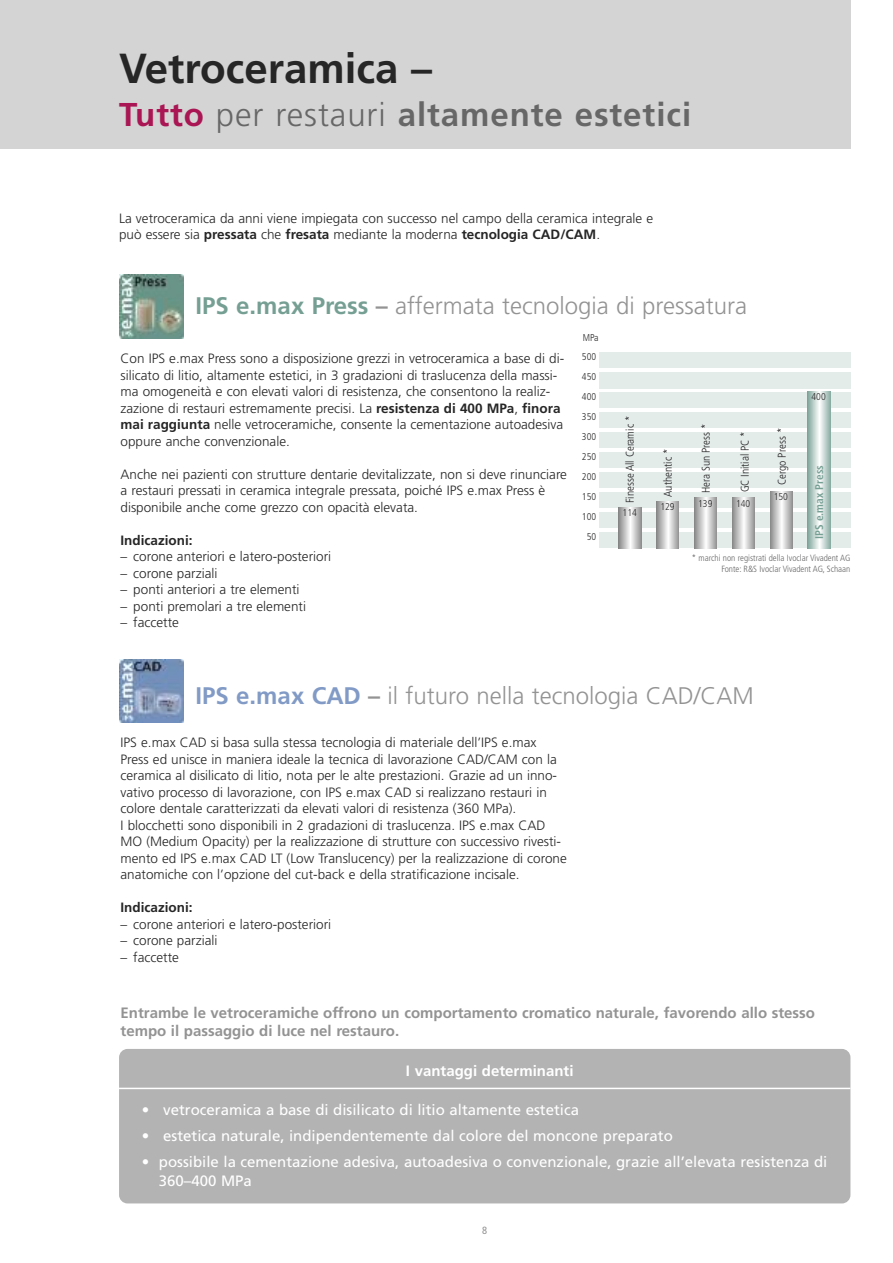
<style>
.page{position:relative;width:893px;height:1263px;background:#fff}
.page>*{position:absolute;margin:0;border:0;box-sizing:border-box;transform-origin:0 0}
.t1{font:700 42px "Frutiger";color:#272627}
.t2{font:700 33px "Frutiger";letter-spacing:.03em;color:#686768}
.t3{font:300 24px "Frutiger";color:#939393}
.t4{font:15px/19.5px "Frutiger";color:#fff}
.t5{font:700 15px/18px "Frutiger";color:#939393}
.t6{font:700 15px "Frutiger";color:#fff}
.t7{font:300 13.5px/16.5px "Frutiger";color:#272627}
.t8{font:700 13.5px "Frutiger";color:#272627}
.t9{font:300 condensed 11.25px "Frutiger";color:#272627}
.t10{font:700 condensed 11.25px "Frutiger";color:#769f94}
.t11{font:condensed 10.5px "Frutiger";color:#939393}
.t12{font:300 condensed 9.9px/20px "Frutiger";color:#272627;text-align:center}
.t13{font:300 condensed 9px/10.8px "Frutiger";color:#686768;text-align:right}
.s1{color:#a91653}
.s2{font-weight:300}
.s3{font-weight:700}
.s4{font-weight:700;color:#769f94}
.s5{font-weight:700;color:#819bc6}
</style>
<div class="page">
<div style="left:0;top:0;width:850px;height:148px;background:#d4d4d4"></div>
<img style="left:120px;top:274px;width:63px;height:64px">
<img style="left:120px;top:659px;width:63px;height:64px">
<div style="left:599px;top:352px;width:251px;height:16px;background:#e4ecea"></div>
<div style="left:599px;top:372px;width:251px;height:16px;background:#e4ecea"></div>
<div style="left:599px;top:392px;width:251px;height:16px;background:#e4ecea"></div>
<div style="left:599px;top:412px;width:251px;height:16px;background:#e4ecea"></div>
<div style="left:599px;top:432px;width:251px;height:16px;background:#e4ecea"></div>
<div style="left:599px;top:452px;width:251px;height:16px;background:#e4ecea"></div>
<div style="left:599px;top:472px;width:251px;height:16px;background:#e4ecea"></div>
<div style="left:599px;top:492px;width:251px;height:16px;background:#e4ecea"></div>
<div style="left:599px;top:512px;width:251px;height:16px;background:#e4ecea"></div>
<div style="left:599px;top:532px;width:251px;height:16px;background:#e4ecea"></div>
<svg style="left:619px;top:507px;width:22px;height:41px"></svg>
<svg style="left:657px;top:501px;width:22px;height:47px"></svg>
<svg style="left:694px;top:498px;width:23px;height:50px"></svg>
<svg style="left:732px;top:498px;width:22px;height:50px"></svg>
<svg style="left:770px;top:491px;width:22px;height:57px"></svg>
<svg style="left:808px;top:391px;width:22px;height:157px"></svg>
<div style="left:119px;top:1049px;width:731px;height:154px;background:#b4b3b3;border-radius:9px"></div>
<hr style="left:119px;top:1088px;width:731px;height:1px;background:#fff">
<h1 class="t1" style="left:119px;top:51px;width:315px">Vetroceramica –</h1>
<h2 class="t2" style="left:119px;top:101px;width:574px"><span class="s1">Tutto</span> <span class="s2">per restauri</span> altamente estetici</h2>
<p class="t7" style="left:119px;top:211px;width:536px">La vetroceramica da anni viene impiegata con successo nel campo della ceramica integrale e può essere sia <span class="s3">pressata</span> che <span class="s3">fresata</span> mediante la moderna <span class="s3">tecnologia CAD/CAM</span>.</p>
<h3 class="t3" style="left:196px;top:296px;width:553px"><span class="s4">IPS e.max Press</span> <span class="s3">–</span> affermata tecnologia di pressatura</h3>
<p class="t7" style="left:121px;top:351px;width:445px">Con IPS e.max Press sono a disposizione grezzi in vetroceramica a base di di&shy;silicato di litio, altamente estetici, in 3 gradazioni di traslucenza della massi&shy;ma omogeneità e con elevati valori di resistenza, che consentono la realiz&shy;zazione di restauri estremamente precisi. La <span class="s3">resistenza di 400 MPa</span>, <span class="s3">finora mai raggiunta</span> nelle vetroceramiche, consente la cementazione autoadesiva oppure anche convenzionale.</p>
<p class="t7" style="left:121px;top:467px;width:448px">Anche nei pazienti con strutture dentarie devitalizzate, non si deve rinunciare a restauri pressati in ceramica integrale pressata, poiché IPS e.max Press è disponibile anche come grezzo con opacità elevata.</p>
<p class="t8" style="left:121px;top:535px;width:73px">Indicazioni:</p>
<p class="t7" style="left:121px;top:549px;width:212px">– corone anteriori e latero-posteriori</p>
<p class="t7" style="left:121px;top:566px;width:98px">– corone parziali</p>
<p class="t7" style="left:121px;top:582px;width:180px">– ponti anteriori a tre elementi</p>
<p class="t7" style="left:121px;top:599px;width:187px">– ponti premolari a tre elementi</p>
<p class="t7" style="left:121px;top:615px;width:60px">– faccette</p>
<p class="t12" style="left:583px;top:328px;width:17px">MPa</p>
<p class="t12" style="left:582px;top:367px;width:16px">450<br>400<br>350<br>300<br>250<br>200<br>150<br>100<br>50</p>
<p class="t12" style="left:582px;top:347px;width:16px">500</p>
<p class="t9" style="left:625px;top:503px;width:89px;rotate:-90deg">Finesse All Ceramic *</p>
<p class="t12" style="left:623px;top:503px;width:16px">114</p>
<p class="t9" style="left:701px;top:493px;width:71px;rotate:-90deg">Hera Sun Press *</p>
<p class="t9" style="left:740px;top:492px;width:62px;rotate:-90deg">GC Initial PC *</p>
<p class="t9" style="left:777px;top:485px;width:58px;rotate:-90deg">Cergo Press *</p>
<p class="t9" style="left:663px;top:497px;width:49px;rotate:-90deg">Authentic *</p>
<p class="t12" style="left:774px;top:488px;width:16px">150</p>
<p class="t12" style="left:660px;top:497px;width:16px">129</p>
<p class="t12" style="left:698px;top:494px;width:16px">139</p>
<p class="t12" style="left:736px;top:494px;width:16px">140</p>
<p class="t12" style="left:811px;top:387px;width:16px">400</p>
<p class="t10" style="left:815px;top:539px;width:75px;rotate:-90deg">IPS e.max Press</p>
<p class="t13" style="left:692px;top:553px;width:160px">* marchi non registrati della Ivoclar Vivadent AG<br>Fonte: R&amp;S Ivoclar Vivadent AG, Schaan</p>
<h3 class="t3" style="left:196px;top:686px;width:560px"><span class="s5">IPS e.max CAD</span> <span class="s3">–</span> il futuro nella tecnologia CAD/CAM</h3>
<p class="t7" style="left:121px;top:735px;width:448px">IPS e.max CAD si basa sulla stessa tecnologia di materiale dell’IPS e.max Press ed unisce in maniera ideale la tecnica di lavorazione CAD/CAM con la ceramica al disilicato di litio, nota per le alte prestazioni. Grazie ad un inno&shy;vativo processo di lavorazione, con IPS e.max CAD si realizzano restauri in colore dentale caratterizzati da elevati valori di resistenza (360 MPa).<br>I blocchetti sono disponibili in 2 gradazioni di traslucenza. IPS e.max CAD MO (Medium Opacity) per la realizzazione di strutture con successivo rivesti&shy;mento ed IPS e.max CAD LT (Low Translucency) per la realizzazione di corone anatomiche con l’opzione del cut-back e della stratificazione incisale.</p>
<p class="t8" style="left:121px;top:902px;width:73px">Indicazioni:</p>
<p class="t7" style="left:121px;top:917px;width:212px">– corone anteriori e latero-posteriori</p>
<p class="t7" style="left:121px;top:933px;width:98px">– corone parziali</p>
<p class="t7" style="left:121px;top:950px;width:60px">– faccette</p>
<p class="t5" style="left:121px;top:1005px;width:696px">Entrambe le vetroceramiche offrono un comportamento cromatico naturale, favorendo allo stesso tempo il passaggio di luce nel restauro.</p>
<p class="t6" style="left:406px;top:1065px;width:169px">I vantaggi determinanti</p>
<p class="t4" style="left:142px;top:1101px;width:439px">• vetroceramica a base di disilicato di litio altamente estetica</p>
<p class="t4" style="left:142px;top:1127px;width:532px">• estetica naturale, indipendentemente dal colore del moncone preparato</p>
<p class="t4" style="left:159px;top:1153px;width:670px;text-indent:-17px">• possibile la cementazione adesiva, autoadesiva o convenzionale, grazie all’elevata resistenza di<br>360–400 MPa</p>
<p class="t11" style="left:482px;top:1226px;width:7px">8</p>
</div>
